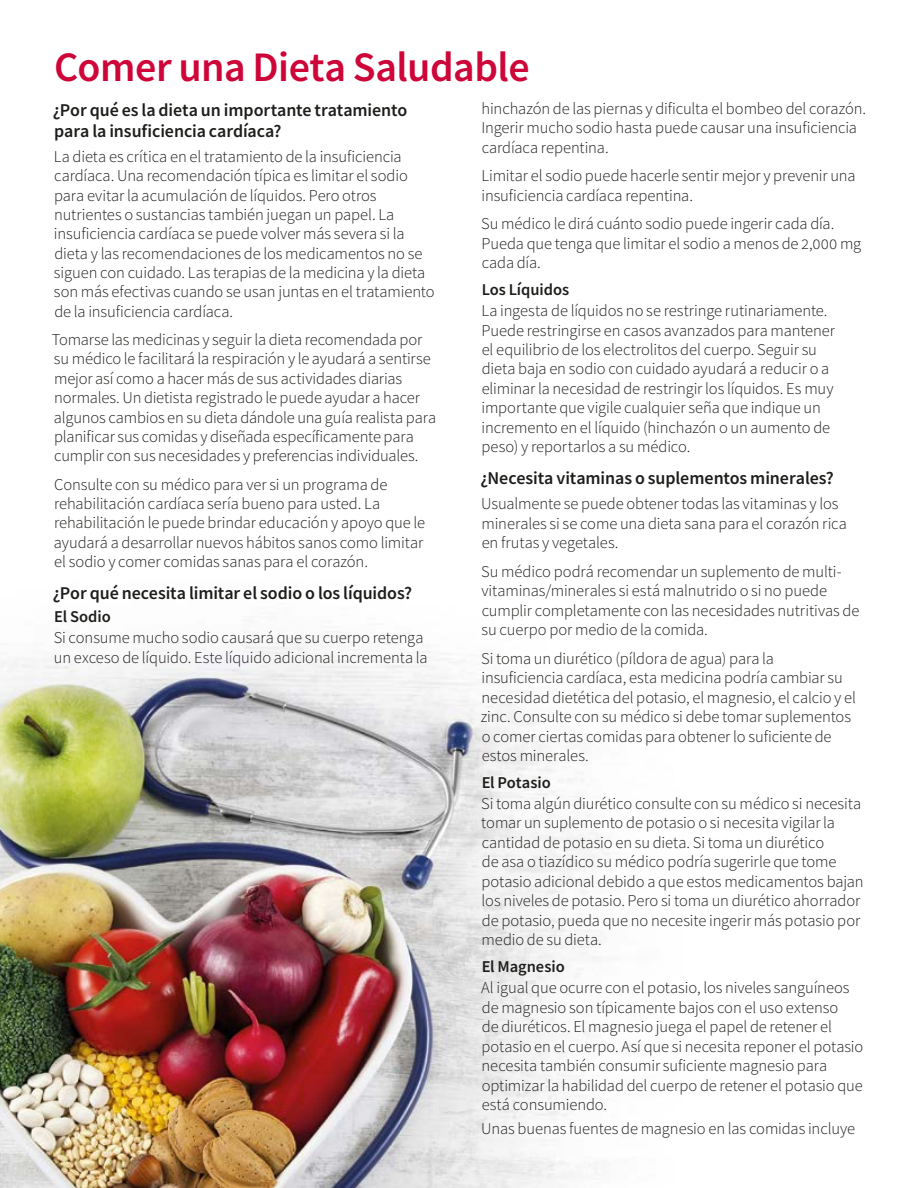
<style>
.page{position:relative;width:918px;height:1188px;background:#fff}
.page>*{position:absolute;margin:0;border:0;box-sizing:border-box;transform-origin:0 0}
.Lead_Article_Headlin{font:600 42px "Source Sans Pro";letter-spacing:-.01em;color:#ce0538}
.Article_Section_Brea{font:600 18px/21px "Source Sans Pro";letter-spacing:-.005em;color:#1d1d1b}
.Article_Text{font:300 16.5px/19.5px "Source Sans Pro";letter-spacing:-.005em;color:#1d1d1b}
.Article_Text-2{font:600 16.5px "Source Sans Pro";letter-spacing:-.005em;color:#1d1d1b}
</style>
<div class="page">
<img style="left:0;top:635px;width:609px;height:553px">
<hr style="left:917px;top:915px;width:1px;height:273px;background:#97877b">
<p class="Lead_Article_Headlin" style="left:54px;top:39px;width:477px">Comer una Dieta Saludable</p>
<p class="Article_Section_Brea" style="left:53px;top:99px;width:356px">¿Por qué es la dieta un importante tratamiento para la insuficiencia cardíaca?</p>
<p class="Article_Text" style="left:54px;top:147px;width:382px">La dieta es crítica en el tratamiento de la insuficiencia cardíaca. Una recomendación típica es limitar el sodio para evitar la acumulación de líquidos. Pero otros nutrientes o sustancias también juegan un papel. La insuficiencia cardíaca se puede volver más severa si la dieta y las recomendaciones de los medicamentos no se siguen con cuidado. Las terapias de la medicina y la dieta son más efectivas cuando se usan juntas en el tratamiento de la insuficiencia cardíaca.</p>
<p class="Article_Text" style="left:52px;top:330px;width:386px">Tomarse las medicinas y seguir la dieta recomendada por su médico le facilitará la respiración y le ayudará a sentirse mejor así como a hacer más de sus actividades diarias normales. Un dietista registrado le puede ayudar a hacer algunos cambios en su dieta dándole una guía realista para planificar sus comidas y diseñada específicamente para cumplir con sus necesidades y preferencias individuales.</p>
<p class="Article_Text" style="left:54px;top:474px;width:373px">Consulte con su médico para ver si un programa de rehabilitación cardíaca sería bueno para usted. La rehabilitación le puede brindar educación y apoyo que le ayudará a desarrollar nuevos hábitos sanos como limitar el sodio y comer comidas sanas para el corazón.</p>
<p class="Article_Section_Brea" style="left:53px;top:582px;width:361px">¿Por qué necesita limitar el sodio o los líquidos?</p>
<p class="Article_Text-2" style="left:54px;top:606px;width:58px">El Sodio</p>
<p class="Article_Text" style="left:54px;top:628px;width:375px">Si consume mucho sodio causará que su cuerpo retenga un exceso de líquido. Este líquido adicional incrementa la</p>
<p class="Article_Text" style="left:481px;top:99px;width:386px">hinchazón de las piernas y dificulta el bombeo del corazón.<br>Ingerir mucho sodio hasta puede causar una insuficiencia cardíaca repentina.</p>
<p class="Article_Text" style="left:481px;top:166px;width:376px">Limitar el sodio puede hacerle sentir mejor y prevenir una insuficiencia cardíaca repentina.</p>
<p class="Article_Text" style="left:481px;top:214px;width:382px">Su médico le dirá cuánto sodio puede ingerir cada día.<br>Pueda que tenga que limitar el sodio a menos de 2,000 mg cada día.</p>
<p class="Article_Text-2" style="left:482px;top:279px;width:89px">Los Líquidos</p>
<p class="Article_Text" style="left:481px;top:301px;width:355px">La ingesta de líquidos no se restringe rutinariamente.<br>Puede restringirse en casos avanzados para mantener el equilibrio de los electrolitos del cuerpo. Seguir su dieta baja en sodio con cuidado ayudará a reducir o a eliminar la necesidad de restringir los líquidos. Es muy importante que vigile cualquier seña que indique un incremento en el líquido (hinchazón o un aumento de peso) y reportarlos a su médico.</p>
<p class="Article_Section_Brea" style="left:480px;top:467px;width:355px">¿Necesita vitaminas o suplementos minerales?</p>
<p class="Article_Text" style="left:481px;top:494px;width:367px">Usualmente se puede obtener todas las vitaminas y los minerales si se come una dieta sana para el corazón rica en frutas y vegetales.</p>
<p class="Article_Text" style="left:481px;top:562px;width:380px">Su médico podrá recomendar un suplemento de multi&shy;vitaminas/minerales si está malnutrido o si no puede cumplir completamente con las necesidades nutritivas de su cuerpo por medio de la comida.</p>
<p class="Article_Text" style="left:481px;top:649px;width:377px">Si toma un diurético (píldora de agua) para la insuficiencia cardíaca, esta medicina podría cambiar su necesidad dietética del potasio, el magnesio, el calcio y el zinc. Consulte con su médico si debe tomar suplementos o comer ciertas comidas para obtener lo suficiente de estos minerales.</p>
<p class="Article_Text-2" style="left:482px;top:772px;width:71px">El Potasio</p>
<p class="Article_Text" style="left:481px;top:794px;width:384px">Si toma algún diurético consulte con su médico si necesita tomar un suplemento de potasio o si necesita vigilar la cantidad de potasio en su dieta. Si toma un diurético<br>de asa o tiazídico su médico podría sugerirle que tome potasio adicional debido a que estos medicamentos bajan los niveles de potasio. Pero si toma un diurético ahorrador de potasio, pueda que no necesite ingerir más potasio por medio de su dieta.</p>
<p class="Article_Text-2" style="left:482px;top:956px;width:85px">El Magnesio</p>
<p class="Article_Text" style="left:481px;top:978px;width:384px">Al igual que ocurre con el potasio, los niveles sanguíneos de magnesio son típicamente bajos con el uso extenso<br>de diuréticos. El magnesio juega el papel de retener el potasio en el cuerpo. Así que si necesita reponer el potasio necesita también consumir suficiente magnesio para optimizar la habilidad del cuerpo de retener el potasio que está consumiendo.</p>
<p class="Article_Text" style="left:481px;top:1119px;width:375px">Unas buenas fuentes de magnesio en las comidas incluye</p>
</div>
